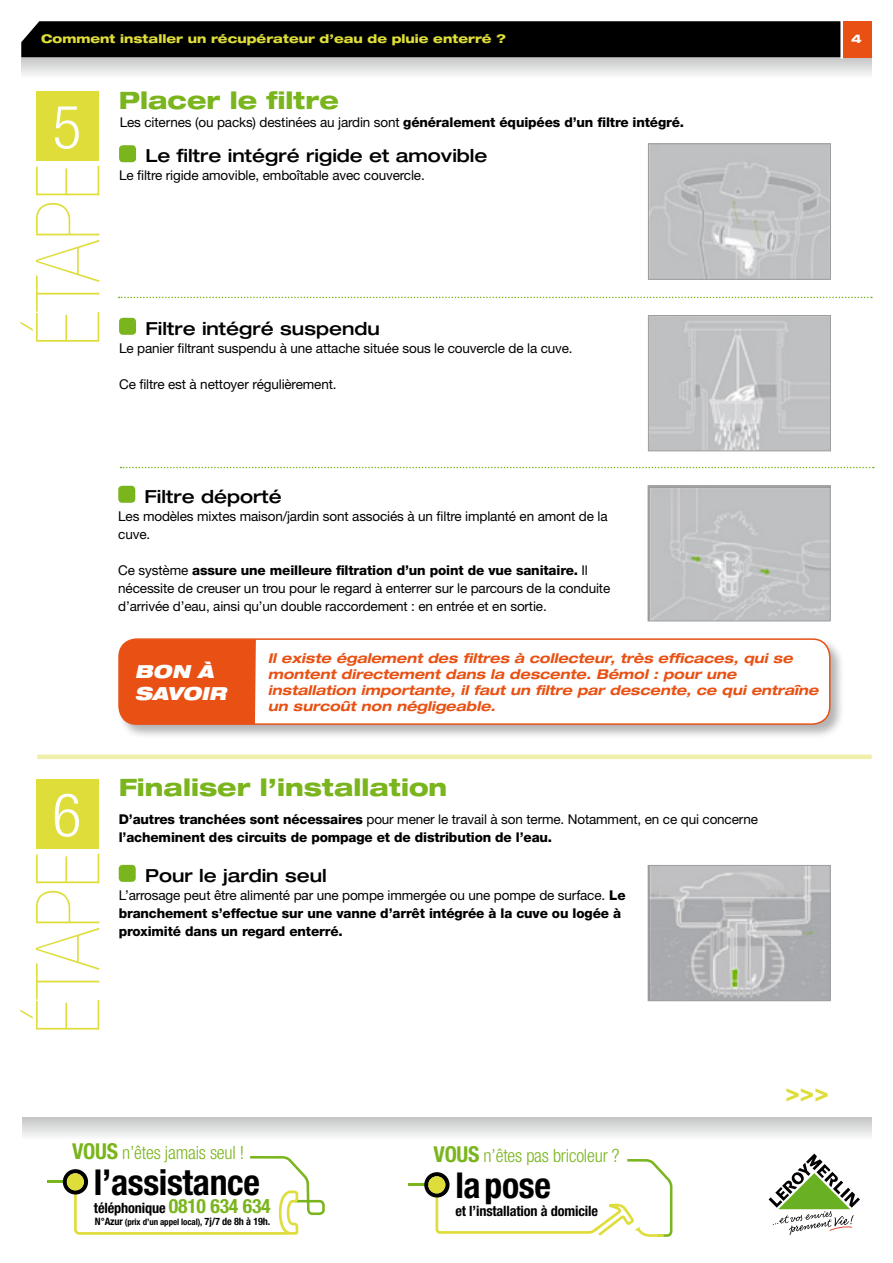
<style>
.page{position:relative;width:893px;height:1263px;background:#fff}
.page>*{position:absolute;margin:0;border:0;box-sizing:border-box;transform-origin:0 0}
.t1{font:900 condensed 88.5px "Helvetica Neue LT";letter-spacing:-.01em;color:#dedd3a}
.t2{font:300 condensed 60px "Helvetica Neue LT";color:#fff}
.t3{font:700 condensed 35.7px "Helvetica Neue";letter-spacing:-.01em;color:#000}
.t4{font:800 expanded 24px "Helvetica Neue";color:#7ab51d}
.t5{font:800 expanded 24px "Helvetica Neue";color:#dedd3a}
.t6{font:300 condensed 18.3px "Helvetica Neue LT";letter-spacing:-.01em;color:#7ab51d}
.t7{font:500 expanded 18px "Helvetica Neue";color:#000}
.t8{font:italic 900 expanded 18px/21.6px "Helvetica Neue";color:#fff}
.t9{font:700 condensed 14.25px "Helvetica Neue";letter-spacing:-.01em;color:#000}
.t10{font:13.5px/18px "Helvetica Neue LT";letter-spacing:-.01em;color:#000}
.t11{font:800 13.5px/18px "Helvetica Neue LT";letter-spacing:-.01em;color:#000}
.t12{font:italic 700 expanded 13.5px/16.2px "Helvetica Neue";color:#e85113}
.t13{font:800 expanded 12px "Helvetica Neue";color:#dedd3a}
.t14{font:800 expanded 12px "Helvetica Neue";color:#fff}
.t15{font:700 condensed 8.85px "Helvetica Neue";letter-spacing:-.01em;color:#000}
.s1{font-weight:800}
.s2{font-weight:400}
.s3{font-family:"Helvetica Neue";font-weight:700;font-size:21.9px}
.s4{font-size:19.65px;color:#7ab51d}
.s5{font-size:10.2px}
</style>
<div class="page">
<svg style="left:21px;top:58px;width:851px;height:17px;background:#dcdcdd"></svg>
<div style="left:21px;top:21px;width:819px;height:36px;background:#000"></div>
<div style="left:22px;top:1117px;width:850px;height:22px;background:linear-gradient(to bottom,#c4c5c6,#f7f7f7)"></div>
<svg style="left:769px;top:1153px;width:91px;height:82px"></svg>
<hr style="left:47px;top:1180px;width:28px;height:3px;background:#7ab51d">
<svg style="left:63px;top:1156px;width:262px;height:79px"></svg>
<hr style="left:408px;top:1183px;width:29px;height:3px;background:#7ab51d">
<svg style="left:424px;top:1159px;width:249px;height:78px"></svg>
<div style="left:843px;top:21px;width:29px;height:36px;background:#e85113"></div>
<div style="left:36px;top:91px;width:63px;height:70px;background:#dedd3a"></div>
<div style="left:119px;top:145px;width:17px;height:17px;background:#7ab51d;border-radius:4px"></div>
<div style="left:119px;top:318px;width:17px;height:17px;background:#7ab51d;border-radius:4px"></div>
<svg style="left:119px;top:297px;width:753px;height:1px"></svg>
<img style="left:650px;top:146px;width:179px;height:132px">
<div style="left:648px;top:144px;width:183px;height:136px;border:1px solid #9c9e9f"></div>
<img style="left:650px;top:317px;width:179px;height:132px">
<div style="left:648px;top:315px;width:183px;height:136px;border:1px solid #9c9e9f"></div>
<div style="left:118px;top:486px;width:17px;height:17px;background:#7ab51d;border-radius:4px"></div>
<div style="left:116px;top:636px;width:729px;height:104px;background:#000;opacity:.3"></div>
<div style="left:119px;top:639px;width:711px;height:85px;background:#fff;border-radius:18px"></div>
<div style="left:118px;top:638px;width:712px;height:87px;border:2px solid #e85113;border-radius:18px"></div>
<div style="left:119px;top:639px;width:137px;height:85px;background:#e85113"></div>
<svg style="left:121px;top:467px;width:753px;height:1px"></svg>
<img style="left:650px;top:487px;width:178px;height:132px">
<div style="left:648px;top:485px;width:182px;height:136px;border:1px solid #9c9e9f"></div>
<div style="left:36px;top:779px;width:63px;height:70px;background:#dedd3a"></div>
<div style="left:119px;top:865px;width:17px;height:17px;background:#7ab51d;border-radius:4px"></div>
<hr style="left:37px;top:755px;width:835px;height:4px;background:#efeeab">
<img style="left:650px;top:867px;width:179px;height:132px">
<div style="left:648px;top:865px;width:183px;height:136px;border:1px solid #9c9e9f"></div>
<p class="t13" style="left:41px;top:31px;width:466px">Comment installer un récupérateur d’eau de pluie enterré ?</p>
<h2 class="t2" style="left:52px;top:93px;width:30px">5</h2>
<h1 class="t1" style="left:18px;top:347px;width:184px;rotate:-90deg">ÉTAPE</h1>
<h3 class="t4" style="left:119px;top:85px;width:222px">Placer le filtre</h3>
<p class="t10" style="left:120px;top:113px;width:566px">Les citernes (ou packs) destinées au jardin sont <span class="s1">généralement équipées d’un filtre intégré.</span></p>
<h3 class="t7" style="left:145px;top:145px;width:344px">Le filtre intégré rigide et amovible</h3>
<p class="t10" style="left:119px;top:166px;width:307px">Le filtre rigide amovible, emboîtable avec couvercle.</p>
<h3 class="t7" style="left:145px;top:317px;width:236px">Filtre intégré suspendu</h3>
<p class="t10" style="left:119px;top:339px;width:455px">Le panier filtrant suspendu à une attache située sous le couvercle de la cuve.</p>
<p class="t10" style="left:119px;top:375px;width:219px">Ce filtre est à nettoyer régulièrement.</p>
<p class="t14" style="left:851px;top:31px;width:12px">4</p>
<h3 class="t7" style="left:145px;top:485px;width:139px">Filtre déporté</h3>
<p class="t10" style="left:118px;top:507px;width:491px">Les modèles mixtes maison/jardin sont associés à un filtre implanté en amont de la cuve.</p>
<p class="t10" style="left:118px;top:561px;width:494px">Ce système <span class="s1">assure une meilleure filtration d’un point de vue sanitaire.</span> Il nécessite de creuser un trou pour le regard à enterrer sur le parcours de la conduite d’arrivée d’eau, ainsi qu’un double raccordement : en entrée et en sortie.</p>
<p class="t12" style="left:268px;top:649px;width:552px">Il existe également des filtres à collecteur, très efficaces, qui se montent directement dans la descente. Bémol : pour une installation importante, il faut un filtre par descente, ce qui entraîne un surcoût non négligeable.</p>
<h3 class="t8" style="left:135px;top:660px;width:93px">BON À<br>SAVOIR</h3>
<h2 class="t2" style="left:52px;top:780px;width:30px">6</h2>
<h1 class="t1" style="left:18px;top:1035px;width:184px;rotate:-90deg">ÉTAPE</h1>
<h3 class="t4" style="left:119px;top:772px;width:330px">Finaliser l’installation</h3>
<p class="t11" style="left:119px;top:810px;width:641px">D’autres tranchées sont nécessaires <span class="s2">pour mener le travail à son terme. Notamment, en ce qui concerne </span>l’acheminent des circuits de pompage et de distribution de l’eau.</p>
<h3 class="t7" style="left:145px;top:864px;width:183px">Pour le jardin seul</h3>
<p class="t11" style="left:119px;top:886px;width:508px"><span class="s2">L’arrosage peut être alimenté par une pompe immergée ou une pompe de surface.</span> Le branchement s’effectue sur une vanne d’arrêt intégrée à la cuve ou logée à proximité dans un regard enterré.</p>
<h3 class="t5" style="left:786px;top:1077px;width:45px">&gt;&gt;&gt;</h3>
<h3 class="t6" style="left:72px;top:1142px;width:174px"><span class="s3">VOUS</span> n’êtes jamais seul !</h3>
<h3 class="t3" style="left:94px;top:1160px;width:167px">l’assistance</h3>
<p class="t9" style="left:94px;top:1199px;width:178px">téléphonique <span class="s4">0810 634 634</span></p>
<p class="t15" style="left:95px;top:1216px;width:177px"><span class="s5">N°Azur</span> (prix d’un appel local), <span class="s5">7j/7 de 8h à 19h.</span></p>
<h3 class="t6" style="left:433px;top:1145px;width:188px"><span class="s3">VOUS</span> n’êtes pas bricoleur ?</h3>
<h3 class="t3" style="left:455px;top:1163px;width:97px">lapose</h3>
<p class="t9" style="left:455px;top:1202px;width:144px">et l’installation à domicile</p>
</div>
